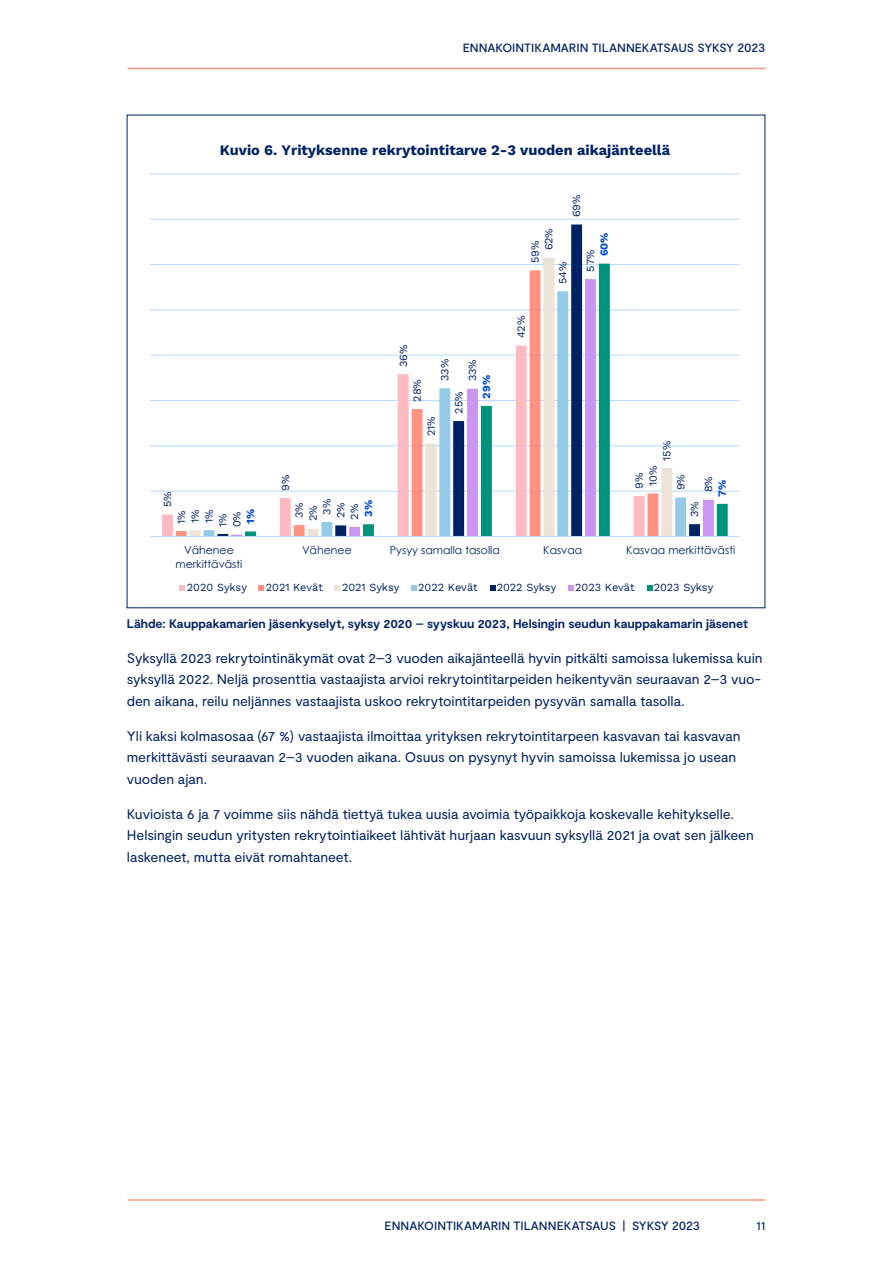
<style>
.page{position:relative;width:893px;height:1263px;background:#fff}
.page>*{position:absolute;margin:0;border:0;box-sizing:border-box;transform-origin:0 0}
.t1{font:700 14.55px "Work Sans";color:#002165}
.Leipäteksti{font:13.95px/21.8px "Moderat";letter-spacing:-.005em;color:#002165}
.t2{font:12.75px "Moderat";color:#002165}
.Lähteet{font:700 12.45px "Moderat";letter-spacing:-.005em;color:#002165}
.t3{font:500 12px "Moderat";letter-spacing:-.005em;color:#002165}
.t4{font:10.95px "Work Sans";color:#002165}
.t5{font:10.95px/13.4px "Century Gothic";color:#002165;text-align:center}
.t6{font:700 10.95px "Work Sans";color:#004ccf}
</style>
<div class="page">
<hr style="left:128px;top:1199px;width:637px;height:2px;background:#ff9280">
<hr style="left:128px;top:68px;width:637px;height:1px;background:#ff9280">
<hr style="left:150px;top:491px;width:590px;height:1px;background:#b8daff">
<hr style="left:150px;top:445px;width:590px;height:1px;background:#b8daff">
<hr style="left:150px;top:400px;width:590px;height:1px;background:#b8daff">
<hr style="left:150px;top:355px;width:590px;height:1px;background:#b8daff">
<hr style="left:150px;top:309px;width:590px;height:1px;background:#b8daff">
<hr style="left:150px;top:264px;width:590px;height:1px;background:#b8daff">
<hr style="left:150px;top:219px;width:590px;height:1px;background:#b8daff">
<hr style="left:150px;top:174px;width:590px;height:1px;background:#b8daff">
<svg style="left:217px;top:224px;width:393px;height:312px"></svg>
<svg style="left:231px;top:279px;width:14px;height:257px"></svg>
<svg style="left:245px;top:264px;width:483px;height:272px"></svg>
<hr style="left:150px;top:536px;width:590px;height:1px;background:#b8daff">
<svg style="left:179px;top:585px;width:5px;height:6px"></svg>
<svg style="left:258px;top:585px;width:6px;height:6px"></svg>
<svg style="left:334px;top:585px;width:6px;height:6px"></svg>
<svg style="left:411px;top:585px;width:6px;height:6px"></svg>
<svg style="left:490px;top:585px;width:5px;height:6px"></svg>
<svg style="left:569px;top:585px;width:5px;height:6px"></svg>
<svg style="left:647px;top:585px;width:6px;height:6px"></svg>
<p class="t3" style="left:463px;top:41px;width:304px">ENNAKOINTIKAMARIN TILANNEKATSAUS SYKSY 2023</p>
<p class="t1" style="left:220px;top:142px;width:452px">Kuvio 6. Yrityksenne rekrytointitarve 2-3 vuoden aikajänteellä</p>
<p class="t4" style="left:568px;top:217px;width:24px;rotate:-90deg">69%</p>
<p class="t4" style="left:277px;top:491px;width:18px;rotate:-90deg">9%</p>
<p class="t4" style="left:159px;top:507px;width:17px;rotate:-90deg">5%</p>
<p class="t4" style="left:319px;top:515px;width:17px;rotate:-90deg">3%</p>
<p class="t6" style="left:362px;top:517px;width:18px;rotate:-90deg">3%</p>
<p class="t4" style="left:173px;top:524px;width:15px;rotate:-90deg">1%</p>
<p class="t4" style="left:291px;top:518px;width:17px;rotate:-90deg">3%</p>
<p class="t4" style="left:332px;top:518px;width:17px;rotate:-90deg">2%</p>
<p class="t4" style="left:228px;top:527px;width:18px;rotate:-90deg">0%</p>
<p class="t4" style="left:346px;top:520px;width:17px;rotate:-90deg">2%</p>
<p class="t4" style="left:187px;top:523px;width:15px;rotate:-90deg">1%</p>
<p class="t4" style="left:305px;top:521px;width:17px;rotate:-90deg">2%</p>
<p class="t6" style="left:244px;top:524px;width:16px;rotate:-90deg">1%</p>
<p class="t4" style="left:201px;top:523px;width:15px;rotate:-90deg">1%</p>
<p class="t4" style="left:214px;top:527px;width:15px;rotate:-90deg">1%</p>
<p class="t4" style="left:395px;top:367px;width:24px;rotate:-90deg">36%</p>
<p class="t4" style="left:409px;top:402px;width:24px;rotate:-90deg">28%</p>
<p class="t4" style="left:436px;top:381px;width:24px;rotate:-90deg">33%</p>
<p class="t4" style="left:464px;top:381px;width:24px;rotate:-90deg">33%</p>
<p class="t6" style="left:480px;top:399px;width:25px;rotate:-90deg">29%</p>
<p class="t4" style="left:450px;top:414px;width:24px;rotate:-90deg">25%</p>
<p class="t4" style="left:423px;top:436px;width:21px;rotate:-90deg">21%</p>
<p class="t4" style="left:541px;top:250px;width:24px;rotate:-90deg">62%</p>
<p class="t4" style="left:527px;top:263px;width:24px;rotate:-90deg">59%</p>
<p class="t4" style="left:554px;top:284px;width:24px;rotate:-90deg">54%</p>
<p class="t4" style="left:513px;top:338px;width:24px;rotate:-90deg">42%</p>
<p class="t6" style="left:598px;top:256px;width:26px;rotate:-90deg">60%</p>
<p class="t4" style="left:582px;top:272px;width:23px;rotate:-90deg">57%</p>
<p class="t4" style="left:658px;top:461px;width:21px;rotate:-90deg">15%</p>
<p class="t4" style="left:645px;top:486px;width:22px;rotate:-90deg">10%</p>
<p class="t4" style="left:631px;top:489px;width:18px;rotate:-90deg">9%</p>
<p class="t4" style="left:672px;top:490px;width:18px;rotate:-90deg">9%</p>
<p class="t4" style="left:700px;top:492px;width:18px;rotate:-90deg">8%</p>
<p class="t6" style="left:716px;top:496px;width:18px;rotate:-90deg">7%</p>
<p class="t4" style="left:686px;top:517px;width:17px;rotate:-90deg">3%</p>
<p class="t5" style="left:176px;top:543px;width:68px">Vähenee merkittävästi</p>
<p class="t5" style="left:302px;top:543px;width:51px">Vähenee</p>
<p class="t5" style="left:390px;top:543px;width:111px">Pysyy samalla tasolla</p>
<p class="t5" style="left:543px;top:543px;width:41px">Kasvaa</p>
<p class="t5" style="left:626px;top:543px;width:111px">Kasvaa merkittävästi</p>
<p class="t4" style="left:187px;top:579px;width:62px">2020 Syksy</p>
<p class="t4" style="left:266px;top:579px;width:59px">2021 Kevät</p>
<p class="t4" style="left:342px;top:579px;width:59px">2021 Syksy</p>
<p class="t4" style="left:418px;top:579px;width:61px">2022 Kevät</p>
<p class="t4" style="left:497px;top:579px;width:61px">2022 Syksy</p>
<p class="t4" style="left:575px;top:579px;width:61px">2023 Kevät</p>
<p class="t4" style="left:654px;top:579px;width:61px">2023 Syksy</p>
<p class="Lähteet" style="left:127px;top:616px;width:623px">Lähde: Kauppakamarien jäsenkyselyt, syksy 2020 – syyskuu 2023, Helsingin seudun kauppakamarin jäsenet</p>
<p class="Leipäteksti" style="left:127px;top:647px;width:637px;text-align:justify">Syksyllä 2023 rekrytointinäkymät ovat 2–3 vuoden aikajänteellä hyvin pitkälti samoissa lukemissa kuin syksyllä 2022. Neljä prosenttia vastaajista arvioi rekrytointitarpeiden heikentyvän seuraavan 2–3 vuo&shy;den aikana, reilu neljännes vastaajista uskoo rekrytointitarpeiden pysyvän samalla tasolla.</p>
<p class="Leipäteksti" style="left:127px;top:725px;width:615px">Yli kaksi kolmasosaa (67 %) vastaajista ilmoittaa yrityksen rekrytointitarpeen kasvavan tai kasvavan merkittävästi seuraavan 2–3 vuoden aikana. Osuus on pysynyt hyvin samoissa lukemissa jo usean vuoden ajan.</p>
<p class="Leipäteksti" style="left:127px;top:803px;width:629px">Kuvioista 6 ja 7 voimme siis nähdä tiettyä tukea uusia avoimia työpaikkoja koskevalle kehitykselle.<br>Helsingin seudun yritysten rekrytointiaikeet lähtivät hurjaan kasvuun syksyllä 2021 ja ovat sen jälkeen laskeneet, mutta eivät romahtaneet.</p>
<p class="t3" style="left:385px;top:1219px;width:317px">ENNAKOINTIKAMARIN TILANNEKATSAUS | SYKSY 2023</p>
<p class="t2" style="left:756px;top:1218px;width:11px">11</p>
</div>
